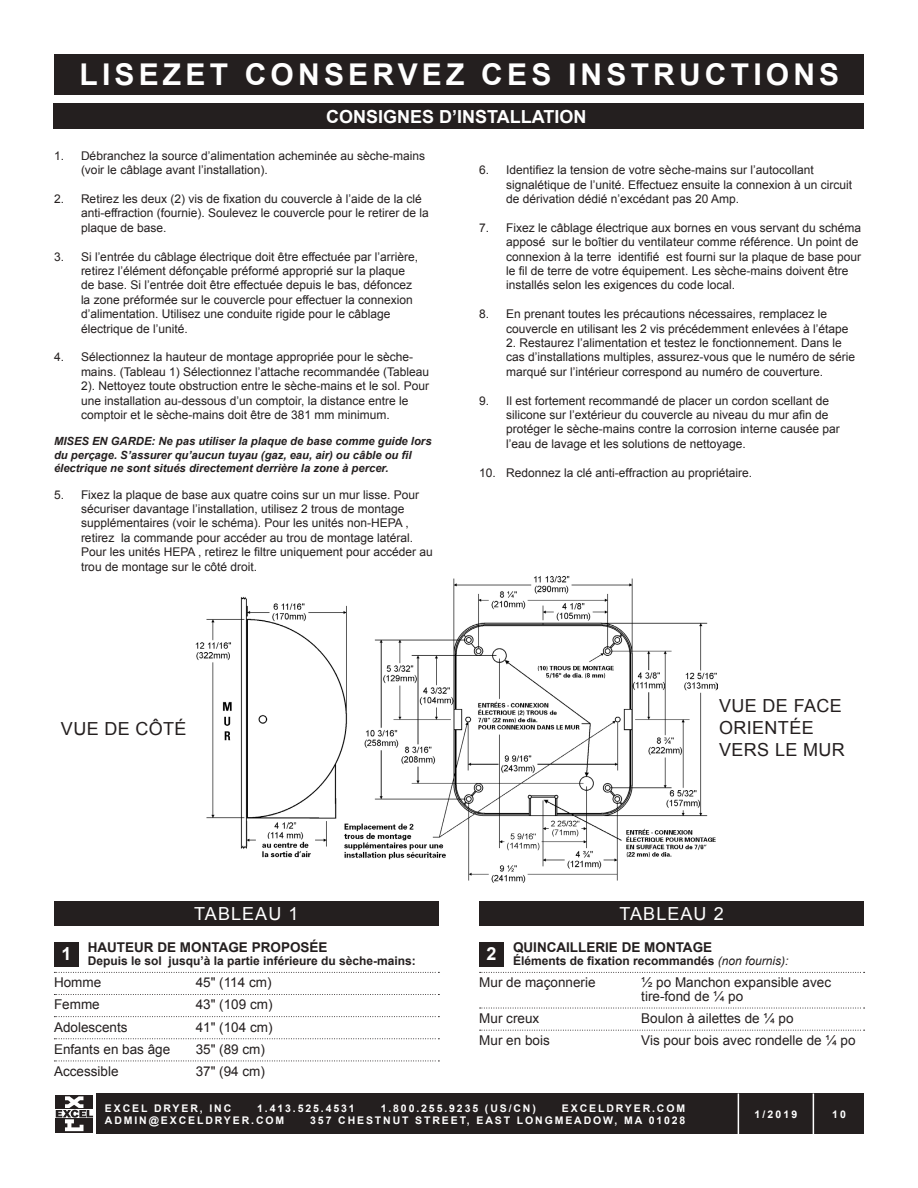
<style>
.page{position:relative;width:918px;height:1188px;background:#fff}
.page>*{position:absolute;margin:0;border:0;box-sizing:border-box;transform-origin:0 0}
.t1{font:700 30px "Arial";letter-spacing:.14em;color:#fff}
.t2{font:18px/21.6px "Arial";letter-spacing:.02em;color:#241f1f}
.t3{font:700 18px "Arial";color:#fff}
.t4{font:18px "Arial";letter-spacing:.06em;color:#fff}
.t5{font:13.5px/13.5px "Arial";color:#241f1f}
.t6{font:700 13.5px "Arial";color:#241f1f}
.t7{font:12px/14.4px "Arial";color:#241f1f}
.t8{font:700 12px "Arial";color:#241f1f}
.t9{font:italic 700 11.25px/13.5px "Arial";color:#241f1f}
.t10{font:700 10.5px "Arial";letter-spacing:.18em;color:#fff}
.s1{font-weight:400;font-style:italic}
</style>
<div class="page">
<div style="left:96px;top:1094px;width:768px;height:40px;background:#241f1f"></div>
<hr style="left:813px;top:1094px;width:1px;height:40px;background:#fff">
<hr style="left:738px;top:1094px;width:1px;height:40px;background:#fff">
<div style="left:54px;top:1094px;width:41px;height:40px;background:linear-gradient(to right,#241f1f,#241f1f)"></div>
<svg style="left:56px;top:1131px;width:37px;height:1px"></svg>
<div style="left:56px;top:1095px;width:37px;height:14px;background:#241f1f"></div>
<svg style="left:56px;top:1096px;width:37px;height:35px"></svg>
<svg style="left:54px;top:972px;width:385px;height:1px"></svg>
<svg style="left:54px;top:994px;width:385px;height:1px"></svg>
<svg style="left:54px;top:1016px;width:385px;height:1px"></svg>
<svg style="left:54px;top:1038px;width:385px;height:1px"></svg>
<svg style="left:54px;top:1061px;width:385px;height:1px"></svg>
<svg style="left:480px;top:972px;width:385px;height:1px"></svg>
<svg style="left:480px;top:1008px;width:385px;height:1px"></svg>
<svg style="left:480px;top:1030px;width:385px;height:1px"></svg>
<div style="left:54px;top:942px;width:25px;height:24px;background:#241f1f"></div>
<div style="left:479px;top:942px;width:25px;height:24px;background:#241f1f"></div>
<div style="left:54px;top:901px;width:385px;height:25px;background:#241f1f"></div>
<div style="left:479px;top:901px;width:385px;height:25px;background:#241f1f"></div>
<img style="left:196px;top:576px;width:522px;height:307px">
<div style="left:54px;top:104px;width:810px;height:25px;background:#241f1f"></div>
<div style="left:54px;top:54px;width:810px;height:40px;background:#241f1f"></div>
<h1 class="t1" style="left:79px;top:55px;width:761px">LISEZET CONSERVEZ CES INSTRUCTIONS</h1>
<h2 class="t3" style="left:326px;top:105px;width:262px">CONSIGNES D’INSTALLATION</h2>
<p class="t7" style="left:81px;top:149px;width:346px;text-indent:-27px">1. Débranchez la source d’alimentation acheminée au sèche-mains (voir le câblage avant l’installation).</p>
<p class="t7" style="left:81px;top:192px;width:349px;text-indent:-27px">2. Retirez les deux (2) vis de fixation du couvercle à l’aide de la clé anti-effraction (fournie). Soulevez le couvercle pour le retirer de la plaque de base.</p>
<p class="t7" style="left:81px;top:249px;width:339px;text-indent:-27px">3. Si l’entrée du câblage électrique doit être effectuée par l’arrière, retirez l’élément défonçable préformé approprié sur la plaque de base. Si l’entrée doit être effectuée depuis le bas, défoncez la zone préformée sur le couvercle pour effectuer la connexion d’alimentation. Utilisez une conduite rigide pour le câblage électrique de l’unité.</p>
<p class="t7" style="left:81px;top:350px;width:350px;text-indent:-27px">4. Sélectionnez la hauteur de montage appropriée pour le sèche&shy;mains. (Tableau 1) Sélectionnez l’attache recommandée (Tableau 2). Nettoyez toute obstruction entre le sèche-mains et le sol. Pour une installation au-dessous d’un comptoir, la distance entre le comptoir et le sèche-mains doit être de 381 mm minimum.</p>
<p class="t9" style="left:54px;top:435px;width:379px">MISES EN GARDE: Ne pas utiliser la plaque de base comme guide lors du perçage. S’assurer qu’aucun tuyau (gaz, eau, air) ou câble ou fil électrique ne sont situés directement derrière la zone à percer.</p>
<p class="t7" style="left:81px;top:487px;width:353px;text-indent:-27px">5. Fixez la plaque de base aux quatre coins sur un mur lisse. Pour sécuriser davantage l’installation, utilisez 2 trous de montage supplémentaires (voir le schéma). Pour les unités non-HEPA , retirez la commande pour accéder au trou de montage latéral.<br>Pour les unités HEPA , retirez le filtre uniquement pour accéder au trou de montage sur le côté droit.</p>
<p class="t7" style="left:506px;top:163px;width:347px;text-indent:-27px">6. Identifiez la tension de votre sèche-mains sur l’autocollant signalétique de l’unité. Effectuez ensuite la connexion à un circuit de dérivation dédié n’excédant pas 20 Amp.</p>
<p class="t7" style="left:506px;top:221px;width:356px;text-indent:-27px">7. Fixez le câblage électrique aux bornes en vous servant du schéma apposé sur le boîtier du ventilateur comme référence. Un point de connexion à la terre identifié est fourni sur la plaque de base pour le fil de terre de votre équipement. Les sèche-mains doivent être installés selon les exigences du code local.</p>
<p class="t7" style="left:506px;top:307px;width:344px;text-indent:-27px">8. En prenant toutes les précautions nécessaires, remplacez le couvercle en utilisant les 2 vis précédemment enlevées à l’étape</p>
<p class="t7" style="left:506px;top:336px;width:350px">2. Restaurez l’alimentation et testez le fonctionnement. Dans le cas d’installations multiples, assurez-vous que le numéro de série marqué sur l’intérieur correspond au numéro de couverture.</p>
<p class="t7" style="left:506px;top:393px;width:335px;text-indent:-27px">9. Il est fortement recommandé de placer un cordon scellant de silicone sur l’extérieur du couvercle au niveau du mur afin de protéger le sèche-mains contre la corrosion interne causée par l’eau de lavage et les solutions de nettoyage.</p>
<p class="t7" style="left:479px;top:465px;width:274px">10. Redonnez la clé anti-effraction au propriétaire.</p>
<h2 class="t2" style="left:61px;top:718px;width:127px">VUE DE CÔTÉ</h2>
<h2 class="t2" style="left:719px;top:695px;width:127px">VUE DE FACE<br>ORIENTÉE<br>VERS LE MUR</h2>
<h2 class="t4" style="left:194px;top:902px;width:106px">TABLEAU 1</h2>
<h2 class="t4" style="left:619px;top:902px;width:106px">TABLEAU 2</h2>
<p class="t6" style="left:88px;top:938px;width:241px">HAUTEUR DE MONTAGE PROPOSÉE</p>
<p class="t8" style="left:88px;top:953px;width:330px">Depuis le sol jusqu’à la partie inférieure du sèche-mains:</p>
<p class="t5" style="left:54px;top:976px;width:49px">Homme</p>
<p class="t5" style="left:196px;top:976px;width:77px">45" (114 cm)</p>
<p class="t5" style="left:54px;top:998px;width:47px">Femme</p>
<p class="t5" style="left:196px;top:998px;width:78px">43" (109 cm)</p>
<p class="t5" style="left:54px;top:1020px;width:75px">Adolescents</p>
<p class="t5" style="left:196px;top:1020px;width:78px">41" (104 cm)</p>
<p class="t5" style="left:54px;top:1042px;width:118px">Enfants en bas âge</p>
<p class="t5" style="left:196px;top:1042px;width:71px">35" (89 cm)</p>
<p class="t5" style="left:54px;top:1065px;width:66px">Accessible</p>
<p class="t5" style="left:196px;top:1065px;width:71px">37" (94 cm)</p>
<p class="t6" style="left:513px;top:938px;width:201px">QUINCAILLERIE DE MONTAGE</p>
<p class="t8" style="left:513px;top:953px;width:277px">Éléments de fixation recommandés <span class="s1">(non fournis):</span></p>
<p class="t5" style="left:479px;top:976px;width:118px">Mur de maçonnerie</p>
<p class="t5" style="left:641px;top:976px;width:191px">½ po Manchon expansible avec tire-fond de ¼ po</p>
<p class="t5" style="left:479px;top:1012px;width:62px">Mur creux</p>
<p class="t5" style="left:641px;top:1012px;width:154px">Boulon à ailettes de ¼ po</p>
<p class="t5" style="left:479px;top:1034px;width:72px">Mur en bois</p>
<p class="t5" style="left:641px;top:1034px;width:216px">Vis pour bois avec rondelle de ¼ po</p>
<h2 class="t3" style="left:61px;top:942px;width:12px">1</h2>
<h2 class="t3" style="left:487px;top:942px;width:12px">2</h2>
<p class="t10" style="left:105px;top:1101px;width:128px">EXCEL DRYER, INC</p>
<p class="t10" style="left:257px;top:1101px;width:99px">1.413.525.4531</p>
<p class="t10" style="left:381px;top:1101px;width:157px">1.800.255.9235 (US/CN)</p>
<p class="t10" style="left:562px;top:1101px;width:125px">EXCELDRYER.COM</p>
<p class="t10" style="left:105px;top:1114px;width:181px">ADMIN@EXCELDRYER.COM</p>
<p class="t10" style="left:310px;top:1114px;width:377px">357 CHESTNUT STREET, EAST LONGMEADOW, MA 01028</p>
<p class="t10" style="left:755px;top:1107px;width:44px">1/2019</p>
<p class="t10" style="left:832px;top:1107px;width:15px">10</p>
</div>
